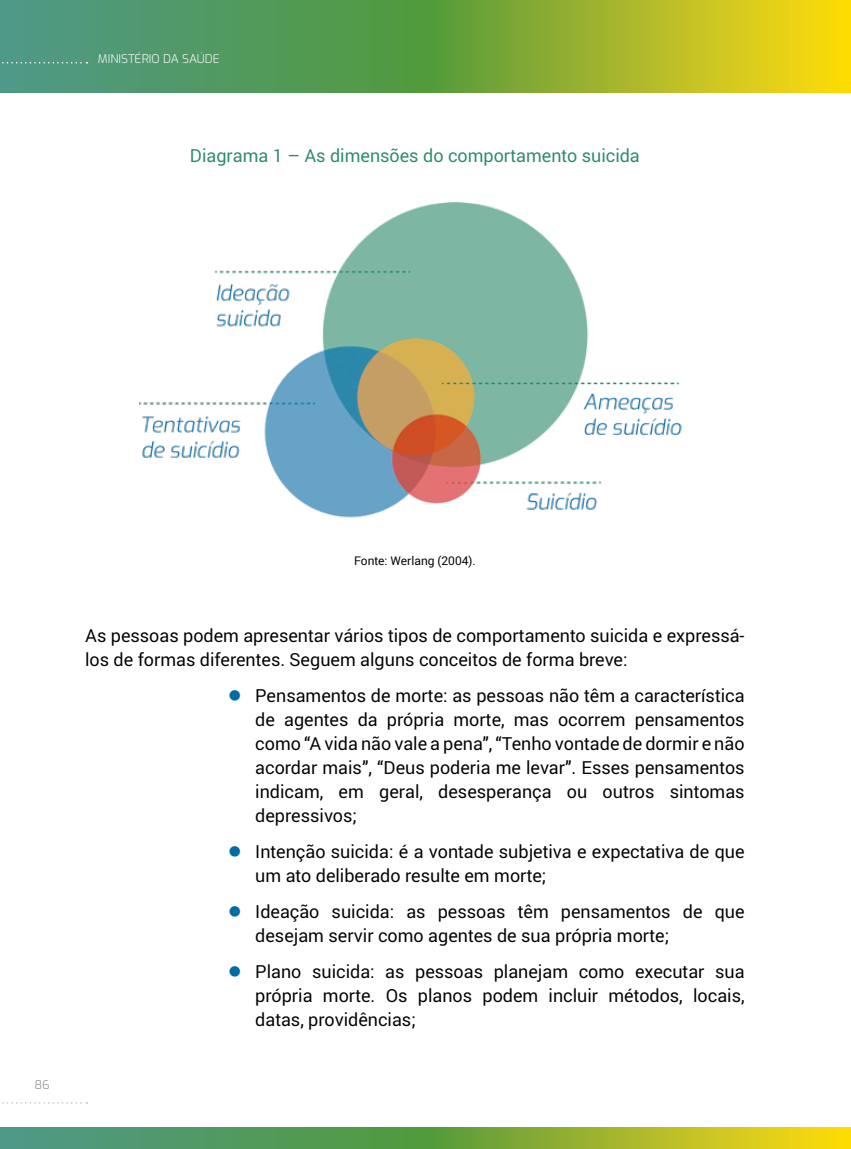
<style>
.page{position:relative;width:851px;height:1149px;background:#fff}
.page>*{position:absolute;margin:0;border:0;box-sizing:border-box;transform-origin:0 0}
.t1{font:18px/24px "Roboto";color:#000}
.t2{font:18px "Roboto";color:#2b896d}
.t3{font:12px "Roboto";color:#000}
.t4{font:300 12px "Exo";color:#fff}
.t5{font:300 12px "Exo";color:#858584}
</style>
<div class="page">
<svg style="left:0;top:1127px;width:850px;height:21px"></svg>
<svg style="left:0;top:0;width:850px;height:93px"></svg>
<svg style="left:0;top:62px;width:87px;height:1px"></svg>
<svg style="left:2px;top:1102px;width:85px;height:1px"></svg>
<img style="left:139px;top:203px;width:543px;height:315px">
<p class="t4" style="left:98px;top:50px;width:124px">MINISTÉRIO DA SAÚDE</p>
<p class="t2" style="left:190px;top:143px;width:451px">Diagrama 1 – As dimensões do comportamento suicida</p>
<p class="t5" style="left:34px;top:1075px;width:17px">86</p>
<p class="t3" style="left:354px;top:552px;width:123px">Fonte: Werlang (2004).</p>
<p class="t1" style="left:85px;top:622px;width:661px">As pessoas podem apresentar vários tipos de comportamento suicida e expressá&shy;los de formas diferentes. Seguem alguns conceitos de forma breve:</p>
<p class="t1" style="left:255px;top:682px;width:490px;text-align:justify">Pensamentos de morte: as pessoas não têm a característica de agentes da própria morte, mas ocorrem pensamentos como “A vida não vale a pena”, “Tenho vontade de dormir e não acordar mais”, “Deus poderia me levar”. Esses pensamentos indicam, em geral, desesperança ou outros sintomas depressivos;</p>
<p class="t1" style="left:255px;top:838px;width:490px">Intenção suicida: é a vontade subjetiva e expectativa de que um ato deliberado resulte em morte;</p>
<p class="t1" style="left:255px;top:898px;width:490px">Ideação suicida: as pessoas têm pensamentos de que desejam servir como agentes de sua própria morte;</p>
<p class="t1" style="left:255px;top:958px;width:490px;text-align:justify">Plano suicida: as pessoas planejam como executar sua própria morte. Os planos podem incluir métodos, locais, datas, providências;</p>
</div>
